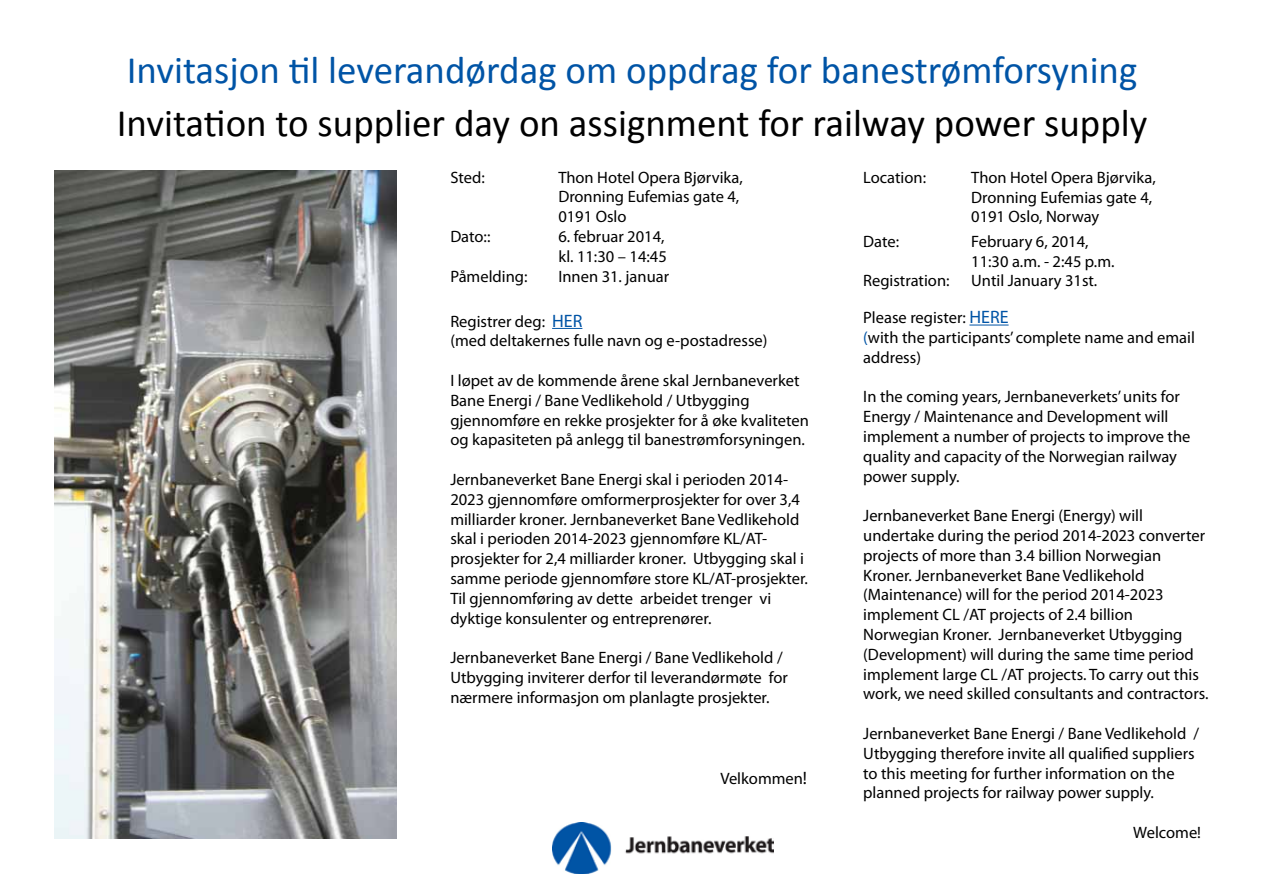
<style>
.page{position:relative;width:1263px;height:893px;background:#fff}
.page>*{position:absolute;margin:0;border:0;box-sizing:border-box;transform-origin:0 0}
.t1{font:39px "Calibri";color:#0054a6}
.t2{font:39px "Calibri";color:#000}
.t3{font:16.5px/19.8px "Myriad Pro";color:#000}
.s1{font-size:18px;color:#0054a6}
.s2{color:#0054a6}
.s3{font-size:18px}
</style>
<div class="page">
<img style="left:553px;top:823px;width:220px;height:51px">
<hr style="left:552px;top:328px;width:30px;height:1px;background:#0054a6">
<hr style="left:969px;top:325px;width:39px;height:1px;background:#0054a6">
<img style="left:54px;top:170px;width:342px;height:669px">
<h1 class="t1" style="left:127px;top:46px;width:1012px">Invitasjon til leverandørdag om oppdrag for banestrømforsyning</h1>
<h1 class="t2" style="left:117px;top:98px;width:1032px">Invitation to supplier day on assignment for railway power supply</h1>
<p class="t3" style="left:450px;top:167px;width:36px">Sted:</p>
<p class="t3" style="left:558px;top:167px;width:186px">Thon Hotel Opera Bjørvika,<br>Dronning Eufemias gate 4,<br>0191 Oslo</p>
<p class="t3" style="left:450px;top:226px;width:42px">Dato::</p>
<p class="t3" style="left:558px;top:226px;width:110px">6. februar 2014, kl. 11:30 – 14:45</p>
<p class="t3" style="left:450px;top:266px;width:79px">Påmelding:</p>
<p class="t3" style="left:558px;top:266px;width:112px">Innen 31. januar</p>
<p class="t3" style="left:450px;top:311px;width:319px">Registrer deg: <span class="s1">HER<br></span>(med deltakernes fulle navn og e-postadresse)</p>
<p class="t3" style="left:450px;top:370px;width:360px">I løpet av de kommende årene skal Jernbaneverket Bane Energi / Bane Vedlikehold / Utbygging gjennomføre en rekke prosjekter for å øke kvaliteten og kapasiteten på anlegg til banestrømforsyningen.</p>
<p class="t3" style="left:450px;top:469px;width:359px">Jernbaneverket Bane Energi skal i perioden 2014- 2023 gjennomføre omformerprosjekter for over 3,4 milliarder kroner. Jernbaneverket Bane Vedlikehold skal i perioden 2014-2023 gjennomføre KL/AT&shy;prosjekter for 2,4 milliarder kroner. Utbygging skal i samme periode gjennomføre store KL/AT-prosjekter.<br>Til gjennomføring av dette arbeidet trenger vi dyktige konsulenter og entreprenører.</p>
<p class="t3" style="left:450px;top:648px;width:339px">Jernbaneverket Bane Energi / Bane Vedlikehold /<br>Utbygging inviterer derfor til leverandørmøte for nærmere informasjon om planlagte prosjekter.</p>
<p class="t3" style="left:863px;top:167px;width:64px">Location:</p>
<p class="t3" style="left:971px;top:167px;width:186px">Thon Hotel Opera Bjørvika,<br>Dronning Eufemias gate 4,<br>0191 Oslo, Norway</p>
<p class="t3" style="left:863px;top:231px;width:37px">Date:</p>
<p class="t3" style="left:971px;top:231px;width:145px">February 6, 2014,<br>11:30 a.m. - 2:45 p.m.</p>
<p class="t3" style="left:863px;top:271px;width:88px">Registration:</p>
<p class="t3" style="left:971px;top:271px;width:128px">Until January 31st.</p>
<p class="t3" style="left:863px;top:308px;width:333px">Please register: <span class="s1">HERE<br></span><span class="s2">(</span>with the participants’ complete name and email address)</p>
<p class="t3" style="left:863px;top:387px;width:329px">In the coming years, Jernbaneverkets’ units for Energy / Maintenance and Development will implement a number of projects to improve the quality and capacity of the Norwegian railway power supply.</p>
<p class="t3" style="left:863px;top:506px;width:347px">Jernbaneverket Bane Energi (Energy) will undertake during the period 2014-2023 converter projects of more than 3.4 billion Norwegian Kroner. Jernbaneverket Bane Vedlikehold (Maintenance) will for the period 2014-2023 implement CL /AT projects of 2.4 billion Norwegian Kroner. Jernbaneverket Utbygging (Development) will during the same time period implement large CL /AT projects. To carry out this work, we need skilled consultants and contractors.</p>
<p class="t3" style="left:863px;top:723px;width:337px">Jernbaneverket Bane Energi / Bane Vedlikehold / Utbygging therefore invite all qualified suppliers to this meeting for further information on the planned projects for railway power supply.</p>
<p class="t3" style="left:1133px;top:822px;width:69px">Welcome!</p>
<p class="t3" style="left:720px;top:768px;width:88px">Velkommen<span class="s3">!</span></p>
</div>
